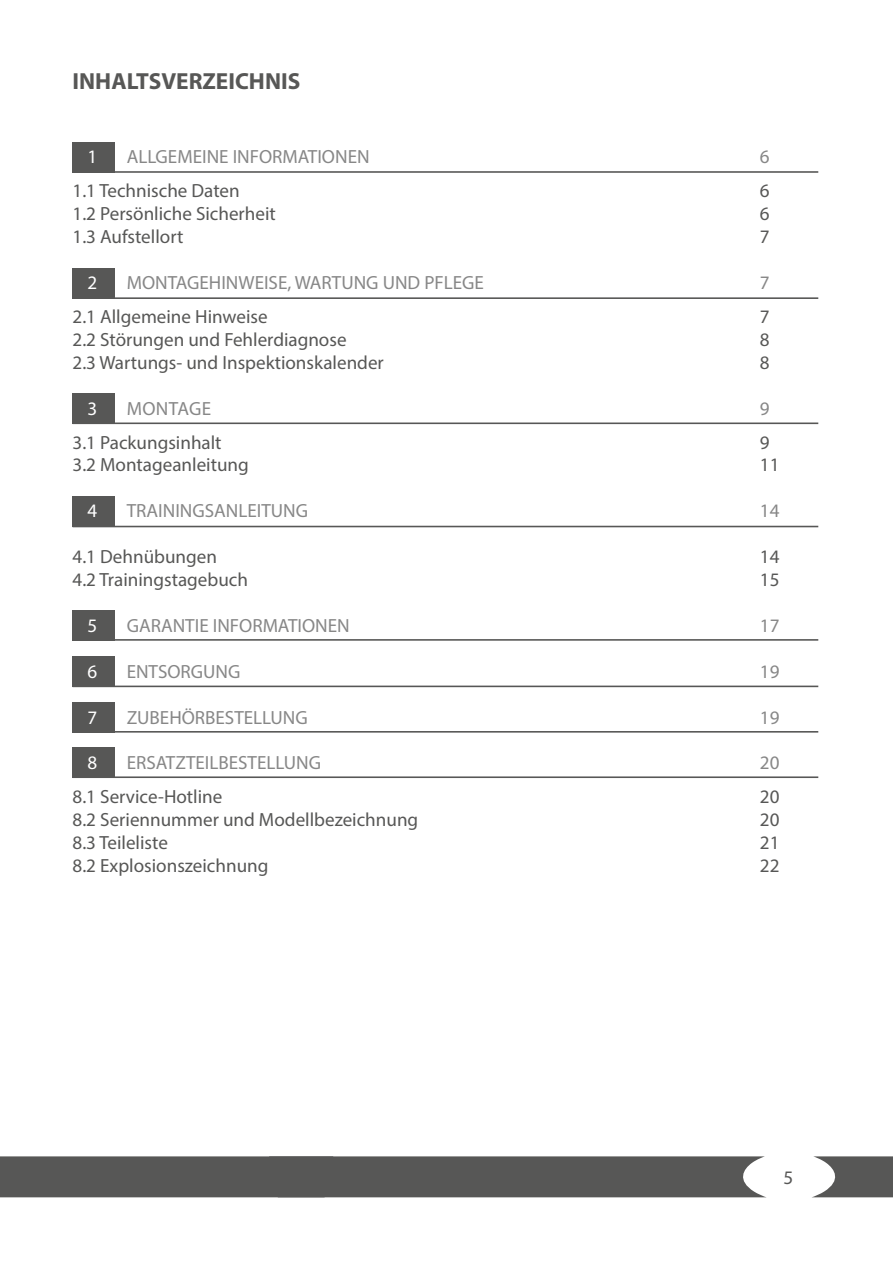
<style>
.page{position:relative;width:893px;height:1263px;background:#fff}
.page>*{position:absolute;margin:0;border:0;box-sizing:border-box;transform-origin:0 0}
.t1{font:700 23.4px "Myriad Pro";color:#575756}
.t2{font:19.2px "Myriad Pro";color:#575756}
.t3{font:19.05px "Myriad Pro";color:#575756}
.t4{font:19.05px "Myriad Pro";color:#878787}
.t5{font:19.05px "Myriad Pro";color:#fff}
.t6{font:19.05px "Myriad Pro";letter-spacing:.02em;color:#878787}
</style>
<div class="page">
<div style="left:0;top:1156px;width:765px;height:41px;background:#575756"></div>
<svg style="left:813px;top:1156px;width:80px;height:41px"></svg>
<div style="left:73px;top:747px;width:42px;height:30px;background:#575756"></div>
<hr style="left:73px;top:776px;width:745px;height:2px;background:#575756">
<div style="left:73px;top:142px;width:42px;height:30px;background:#575756"></div>
<hr style="left:73px;top:171px;width:745px;height:2px;background:#575756">
<div style="left:73px;top:268px;width:42px;height:30px;background:#575756"></div>
<hr style="left:73px;top:297px;width:745px;height:2px;background:#575756">
<div style="left:73px;top:393px;width:42px;height:31px;background:#575756"></div>
<hr style="left:73px;top:422px;width:745px;height:2px;background:#575756">
<div style="left:73px;top:497px;width:42px;height:30px;background:#575756"></div>
<hr style="left:73px;top:526px;width:745px;height:1px;background:#575756">
<div style="left:73px;top:610px;width:42px;height:30px;background:#575756"></div>
<hr style="left:73px;top:639px;width:745px;height:2px;background:#575756">
<div style="left:73px;top:657px;width:42px;height:30px;background:#575756"></div>
<hr style="left:73px;top:686px;width:745px;height:1px;background:#575756">
<div style="left:73px;top:702px;width:42px;height:30px;background:#575756"></div>
<hr style="left:73px;top:731px;width:745px;height:2px;background:#575756">
<p class="t1" style="left:73px;top:66px;width:229px">INHALTSVERZEICHNIS</p>
<p class="t5" style="left:88px;top:145px;width:11px">1</p>
<p class="t4" style="left:127px;top:145px;width:244px">ALLGEMEINE INFORMATIONEN</p>
<p class="t4" style="left:760px;top:145px;width:11px">6</p>
<p class="t3" style="left:73px;top:179px;width:169px">1.1 Technische Daten</p>
<p class="t3" style="left:760px;top:179px;width:11px">6</p>
<p class="t3" style="left:73px;top:202px;width:205px">1.2 Persönliche Sicherheit</p>
<p class="t3" style="left:760px;top:202px;width:11px">6</p>
<p class="t3" style="left:73px;top:225px;width:112px">1.3 Aufstellort</p>
<p class="t3" style="left:760px;top:225px;width:11px">7</p>
<p class="t5" style="left:88px;top:271px;width:11px">2</p>
<p class="t4" style="left:127px;top:271px;width:359px">MONTAGEHINWEISE, WARTUNG UND PFLEGE</p>
<p class="t4" style="left:760px;top:271px;width:11px">7</p>
<p class="t3" style="left:73px;top:305px;width:197px">2.1 Allgemeine Hinweise</p>
<p class="t3" style="left:760px;top:305px;width:11px">7</p>
<p class="t3" style="left:73px;top:328px;width:275px">2.2 Störungen und Fehlerdiagnose</p>
<p class="t3" style="left:760px;top:328px;width:11px">8</p>
<p class="t3" style="left:73px;top:351px;width:313px">2.3 Wartungs- und Inspektionskalender</p>
<p class="t3" style="left:760px;top:351px;width:11px">8</p>
<p class="t5" style="left:88px;top:396px;width:11px">3</p>
<p class="t6" style="left:127px;top:396px;width:86px">MONTAGE</p>
<p class="t4" style="left:760px;top:396px;width:11px">9</p>
<p class="t3" style="left:73px;top:430px;width:151px">3.1 Packungsinhalt</p>
<p class="t3" style="left:760px;top:430px;width:11px">9</p>
<p class="t3" style="left:73px;top:453px;width:178px">3.2 Montageanleitung</p>
<p class="t3" style="left:760px;top:453px;width:21px">11</p>
<p class="t5" style="left:88px;top:499px;width:11px">4</p>
<p class="t4" style="left:127px;top:499px;width:183px">TRAININGSANLEITUNG</p>
<p class="t4" style="left:760px;top:499px;width:21px">14</p>
<p class="t3" style="left:73px;top:545px;width:146px">4.1 Dehnübungen</p>
<p class="t3" style="left:760px;top:545px;width:21px">14</p>
<p class="t3" style="left:73px;top:568px;width:177px">4.2 Trainingstagebuch</p>
<p class="t3" style="left:760px;top:568px;width:21px">15</p>
<p class="t5" style="left:88px;top:614px;width:11px">5</p>
<p class="t4" style="left:127px;top:614px;width:225px">GARANTIE INFORMATIONEN</p>
<p class="t4" style="left:760px;top:614px;width:21px">17</p>
<p class="t5" style="left:88px;top:659px;width:11px">6</p>
<p class="t4" style="left:127px;top:659px;width:115px">ENTSORGUNG</p>
<p class="t4" style="left:760px;top:659px;width:21px">19</p>
<p class="t5" style="left:88px;top:705px;width:11px">7</p>
<p class="t4" style="left:127px;top:705px;width:183px">ZUBEHÖRBESTELLUNG</p>
<p class="t4" style="left:760px;top:705px;width:21px">19</p>
<p class="t5" style="left:88px;top:751px;width:11px">8</p>
<p class="t4" style="left:127px;top:751px;width:196px">ERSATZTEILBESTELLUNG</p>
<p class="t4" style="left:760px;top:751px;width:21px">20</p>
<p class="t3" style="left:73px;top:785px;width:151px">8.1 Service-Hotline</p>
<p class="t3" style="left:760px;top:785px;width:21px">20</p>
<p class="t3" style="left:73px;top:808px;width:347px">8.2 Seriennummer und Modellbezeichnung</p>
<p class="t3" style="left:760px;top:808px;width:21px">20</p>
<p class="t3" style="left:73px;top:831px;width:97px">8.3 Teileliste</p>
<p class="t3" style="left:760px;top:831px;width:21px">21</p>
<p class="t3" style="left:73px;top:854px;width:197px">8.2 Explosionszeichnung</p>
<p class="t3" style="left:760px;top:854px;width:21px">22</p>
<p class="t2" style="left:784px;top:1166px;width:11px">5</p>
</div>
